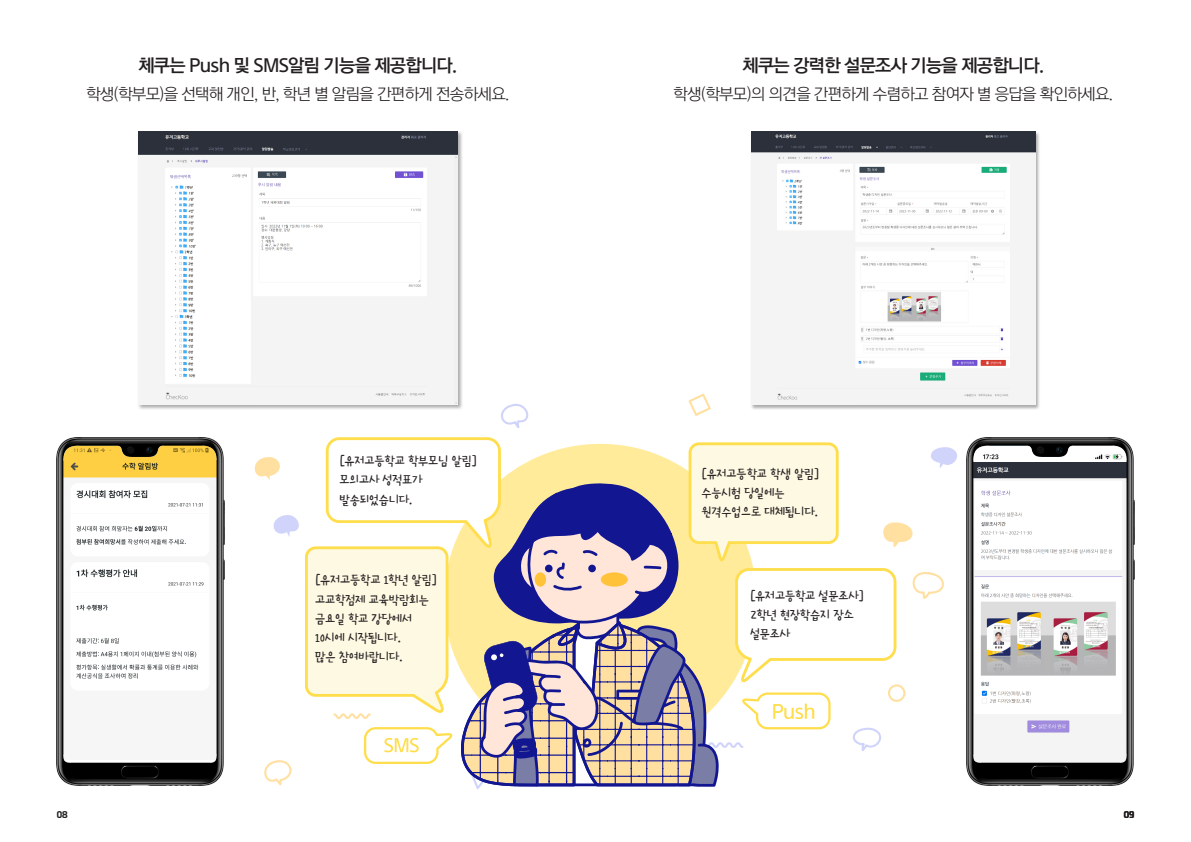
<style>
.page{position:relative;width:1191px;height:842px;background:#fff}
.page>*{position:absolute;margin:0;border:0;box-sizing:border-box;transform-origin:0 0}
.t1{font:18px "KOHI Nanum B";letter-spacing:-.04em;color:#231f20}
.t2{font:16px "KOHI Nanum L";letter-spacing:-.04em;color:#231f20}
.t3{font:13.1px "Cafe 24 Ssukssuk";letter-spacing:-.04em;color:#231f20}
.t4{font:8px "KOHI Baeum";color:#231f20}
</style>
<div class="page">
<img style="left:57px;top:437px;width:167px;height:348px">
<img style="left:967px;top:437px;width:167px;height:348px">
<div style="left:137px;top:131px;width:326px;height:279px;background:#231f20;opacity:.38"></div>
<img style="left:138px;top:132px;width:319px;height:273px">
<div style="left:750px;top:131px;width:290px;height:279px;background:#231f20;opacity:.38"></div>
<img style="left:751px;top:132px;width:284px;height:273px">
<svg style="left:501px;top:404px;width:28px;height:24px"></svg>
<svg style="left:688px;top:393px;width:23px;height:23px"></svg>
<svg style="left:254px;top:437px;width:703px;height:352px"></svg>
<p class="t1" style="left:138px;top:54px;width:320px">체쿠는 Push 및 SMS알림 기능을 제공합니다.</p>
<p class="t1" style="left:742px;top:54px;width:303px">체쿠는 강력한 설문조사 기능을 제공합니다.</p>
<p class="t2" style="left:86px;top:84px;width:425px">학생(학부모)을 선택해 개인, 반, 학년 별 알림을 간편하게 전송하세요.</p>
<p class="t2" style="left:673px;top:84px;width:441px">학생(학부모)의 의견을 간편하게 수렴하고 참여자 별 응답을 확인하세요.</p>
<p class="t4" style="left:57px;top:810px;width:12px">08</p>
<p class="t3" style="left:339px;top:455px;width:139px">[유저고등학교 학부모님 알림]</p>
<p class="t3" style="left:339px;top:474px;width:85px">모의고사 성적표가</p>
<p class="t3" style="left:339px;top:493px;width:75px">발송되었습니다.</p>
<p class="t3" style="left:315px;top:574px;width:123px">[유저고등학교 1학년 알림]</p>
<p class="t3" style="left:315px;top:593px;width:116px">고교학점제 교육박람회는</p>
<p class="t3" style="left:315px;top:612px;width:99px">금요일 학교 강당에서</p>
<p class="t3" style="left:315px;top:631px;width:88px">10시에 시작됩니다.</p>
<p class="t3" style="left:315px;top:650px;width:89px">많은 참여바랍니다.</p>
<p class="t3" style="left:701px;top:467px;width:119px">[유저고등학교 학생 알림]</p>
<p class="t3" style="left:701px;top:486px;width:85px">수능시험 당일에는</p>
<p class="t3" style="left:701px;top:505px;width:118px">원격수업으로 대체됩니다.</p>
<p class="t3" style="left:750px;top:589px;width:116px">[유저고등학교 설문조사]</p>
<p class="t3" style="left:750px;top:608px;width:106px">2학년 현장학습지 장소</p>
<p class="t3" style="left:750px;top:627px;width:42px">설문조사</p>
<p class="t4" style="left:1123px;top:810px;width:12px">09</p>
</div>
